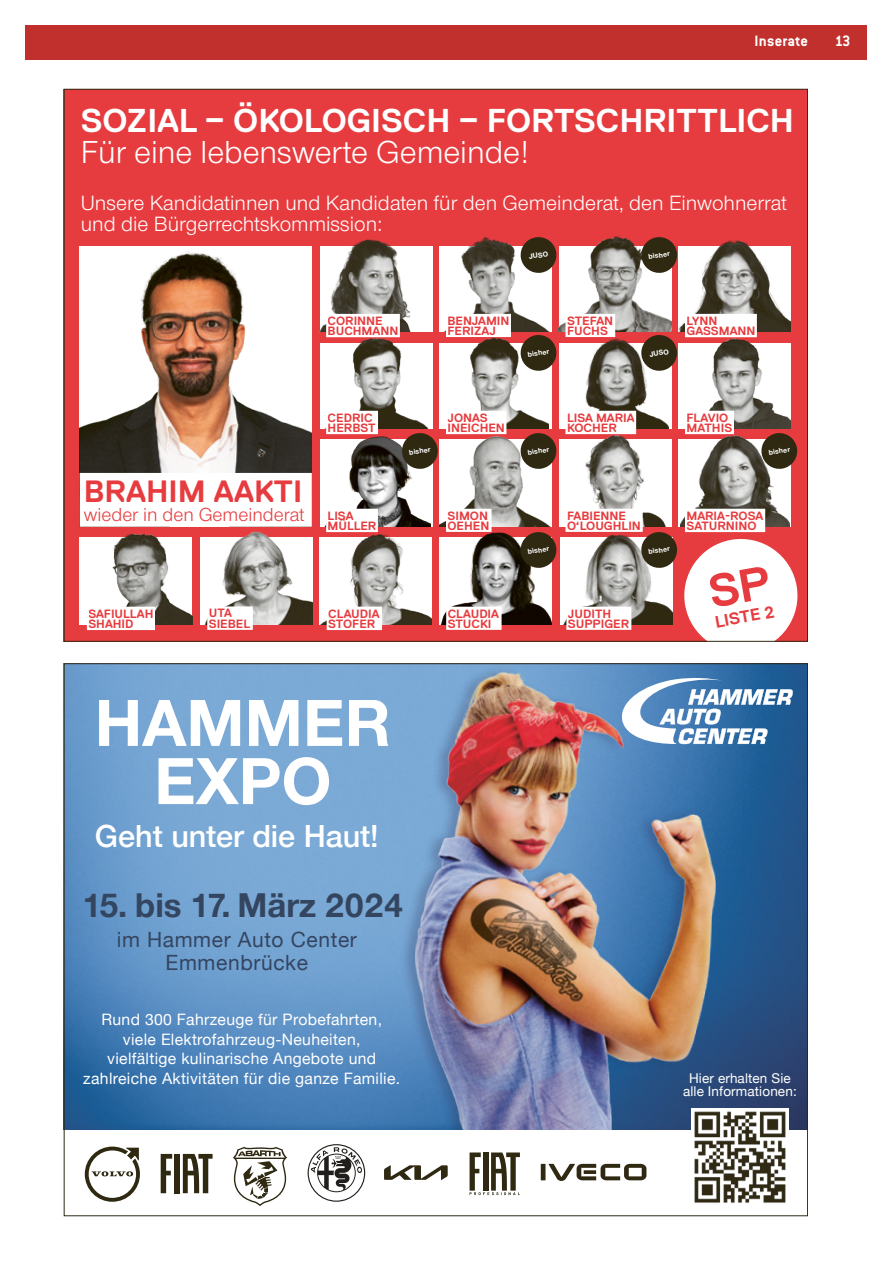
<style>
.page{position:relative;width:893px;height:1263px;background:#fff}
.page>*{position:absolute;margin:0;border:0;box-sizing:border-box;transform-origin:0 0}
.t1{font:700 64.2px/58.2px "Helvetica Neue";color:#fff;text-align:center}
.t2{font:700 33px "Replica";color:#fff}
.t3{font:33px "Nimbus San Nov";color:#fff}
.t4{font:700 33px "Helvetica Neue";color:#344560}
.t5{font:700 30.75px "Replica";color:#e73c3f}
.t6{font:500 30.6px "Helvetica Neue";letter-spacing:-.005em;color:#fff}
.t7{font:21.45px/21.5px "Nimbus San Nov";color:#fff}
.t8{font:21px/22.6px "Helvetica Neue";letter-spacing:.03em;color:#344560;text-align:center}
.t9{font:19.5px "Nimbus San Nov";color:#e73c3f}
.t10{font:700 16.8px "Replica";color:#e73c3f}
.t11{font:700 16.5px "Conduit ITC Std";letter-spacing:.01em;color:#fff}
.t12{font:15.75px/19.5px "Helvetica Neue";letter-spacing:.02em;color:#fff;text-align:center}
.t13{font:13.5px/13.5px "Helvetica Neue";letter-spacing:.01em;color:#fff;text-align:center}
.t14{font:700 12px/10.5px "Replica";color:#e73c3f}
.t15{font:700 7.5px "Nimbus San Nov";color:#fff}
</style>
<div class="page">
<div style="left:26px;top:26px;width:841px;height:34px;background:#c1302d"></div>
<div style="left:64px;top:89px;width:744px;height:552px;background:#e73c3f"></div>
<img style="left:320px;top:238px;width:112px;height:94px">
<img style="left:678px;top:239px;width:113px;height:189px">
<img style="left:439px;top:236px;width:113px;height:96px">
<img style="left:320px;top:338px;width:112px;height:90px">
<img style="left:559px;top:236px;width:112px;height:96px">
<div style="left:439px;top:343px;width:113px;height:85px;background:#fff"></div>
<img style="left:470px;top:338px;width:79px;height:90px">
<div style="left:559px;top:343px;width:112px;height:85px;background:#fff"></div>
<img style="left:585px;top:338px;width:84px;height:90px">
<img style="left:679px;top:332px;width:112px;height:96px">
<img style="left:321px;top:436px;width:110px;height:91px">
<img style="left:201px;top:531px;width:112px;height:94px">
<img style="left:560px;top:435px;width:110px;height:92px">
<img style="left:320px;top:533px;width:112px;height:92px">
<img style="left:439px;top:436px;width:113px;height:91px">
<img style="left:80px;top:533px;width:112px;height:92px">
<img style="left:680px;top:435px;width:109px;height:73px">
<img style="left:439px;top:532px;width:113px;height:93px">
<img style="left:560px;top:537px;width:5px;height:88px">
<img style="left:80px;top:246px;width:232px;height:225px">
<svg style="left:325px;top:313px;width:76px;height:25px;background:#f7f0f0"></svg>
<svg style="left:325px;top:410px;width:54px;height:25px"></svg>
<svg style="left:325px;top:508px;width:54px;height:25px"></svg>
<svg style="left:207px;top:606px;width:47px;height:24px"></svg>
<svg style="left:445px;top:313px;width:67px;height:25px;background:#f8f1f0"></svg>
<svg style="left:445px;top:410px;width:62px;height:25px"></svg>
<svg style="left:445px;top:508px;width:47px;height:25px"></svg>
<svg style="left:86px;top:606px;width:70px;height:25px;background:#faf3f3"></svg>
<svg style="left:565px;top:313px;width:51px;height:24px"></svg>
<svg style="left:565px;top:410px;width:72px;height:25px"></svg>
<svg style="left:326px;top:606px;width:57px;height:25px"></svg>
<svg style="left:684px;top:313px;width:74px;height:25px;background:#f7f0f0"></svg>
<svg style="left:684px;top:410px;width:51px;height:25px"></svg>
<svg style="left:445px;top:606px;width:57px;height:24px"></svg>
<div style="left:79px;top:471px;width:233px;height:56px;background:#fff"></div>
<svg style="left:519px;top:236px;width:38px;height:38px"></svg>
<svg style="left:519px;top:335px;width:38px;height:37px"></svg>
<svg style="left:640px;top:236px;width:38px;height:38px"></svg>
<svg style="left:760px;top:433px;width:38px;height:37px"></svg>
<svg style="left:519px;top:433px;width:38px;height:37px"></svg>
<svg style="left:519px;top:532px;width:38px;height:37px"></svg>
<svg style="left:401px;top:433px;width:37px;height:37px"></svg>
<svg style="left:640px;top:335px;width:38px;height:37px"></svg>
<img style="left:66px;top:665px;width:740px;height:465px">
<svg style="left:738px;top:677px;width:55px;height:67px"></svg>
<img style="left:403px;top:665px;width:335px;height:465px">
<img style="left:691px;top:1108px;width:97px;height:95px">
<svg style="left:308px;top:1144px;width:57px;height:58px"></svg>
<svg style="left:233px;top:1147px;width:54px;height:59px"></svg>
<svg style="left:549px;top:1164px;width:97px;height:17px"></svg>
<hr style="left:541px;top:1164px;width:4px;height:16px;background:#2f2912">
<svg style="left:384px;top:1165px;width:64px;height:15px"></svg>
<svg style="left:85px;top:1146px;width:55px;height:56px"></svg>
<div style="left:174px;top:1154px;width:6px;height:39px;background:#2f2912"></div>
<svg style="left:161px;top:1154px;width:11px;height:39px"></svg>
<svg style="left:183px;top:1154px;width:30px;height:39px"></svg>
<svg style="left:470px;top:1152px;width:50px;height:43px"></svg>
<svg style="left:565px;top:508px;width:237px;height:133px"></svg>
<h3 class="t11" style="left:755px;top:31px;width:55px">Inserate</h3>
<h3 class="t11" style="left:835px;top:31px;width:17px">13</h3>
<h2 class="t2" style="left:81px;top:102px;width:715px">SOZIAL – ÖKOLOGISCH – FORTSCHRITTLICH</h2>
<h2 class="t3" style="left:81px;top:134px;width:449px">Für eine lebenswerte Gemeinde!</h2>
<h3 class="t7" style="left:81px;top:192px;width:708px">Unsere Kandidatinnen und Kandidaten für den Gemeinderat, den Einwohnerrat und die Bürgerrechtskommission:</h3>
<h3 class="t5" style="left:84px;top:474px;width:220px">BRAHIM AAKTI</h3>
<h3 class="t9" style="left:84px;top:504px;width:222px">wieder in den Gemeinderat</h3>
<p class="t14" style="left:88px;top:608px;width:67px">SAFIULLAH<br>SHAHID</p>
<p class="t14" style="left:209px;top:608px;width:43px">UTA<br>SIEBEL</p>
<p class="t15" style="left:528px;top:252px;width:21px;rotate:-9deg">JUSO</p>
<p class="t15" style="left:648px;top:252px;width:23px;rotate:-9deg">bisher</p>
<p class="t14" style="left:328px;top:315px;width:72px">CORINNE<br>BUCHMANN</p>
<p class="t14" style="left:447px;top:315px;width:63px">BENJAMIN<br>FERIZAJ</p>
<p class="t15" style="left:527px;top:350px;width:23px;rotate:-9deg">bisher</p>
<p class="t14" style="left:567px;top:315px;width:48px">STEFAN<br>FUCHS</p>
<p class="t15" style="left:649px;top:350px;width:21px;rotate:-9deg">JUSO</p>
<p class="t14" style="left:686px;top:315px;width:70px">LYNN<br>GASSMANN</p>
<p class="t14" style="left:328px;top:412px;width:49px">CEDRIC<br>HERBST</p>
<p class="t14" style="left:447px;top:412px;width:59px">JONAS<br>INEICHEN</p>
<p class="t14" style="left:567px;top:412px;width:69px">LISA MARIA<br>KOCHER</p>
<p class="t14" style="left:686px;top:412px;width:47px">FLAVIO<br>MATHIS</p>
<p class="t15" style="left:408px;top:448px;width:23px;rotate:-9deg">bisher</p>
<p class="t15" style="left:527px;top:448px;width:23px;rotate:-9deg">bisher</p>
<p class="t15" style="left:768px;top:448px;width:23px;rotate:-9deg">bisher</p>
<p class="t14" style="left:328px;top:510px;width:50px">LISA<br>MÜLLER</p>
<p class="t14" style="left:447px;top:510px;width:43px">SIMON<br>OEHEN</p>
<p class="t14" style="left:567px;top:510px;width:75px">FABIENNE<br>O‘LOUGHLIN</p>
<p class="t14" style="left:686px;top:510px;width:78px">MARIA-ROSA<br>SATURNINO</p>
<p class="t15" style="left:527px;top:547px;width:23px;rotate:-9deg">bisher</p>
<p class="t15" style="left:648px;top:547px;width:23px;rotate:-9deg">bisher</p>
<p class="t14" style="left:328px;top:608px;width:53px">CLAUDIA<br>STOFER</p>
<p class="t14" style="left:448px;top:608px;width:53px">CLAUDIA<br>STUCKI</p>
<p class="t14" style="left:568px;top:608px;width:63px">JUDITH<br>SUPPIGER</p>
<h3 class="t10" style="left:713px;top:613px;width:62px;rotate:-10deg">LISTE 2</h3>
<h1 class="t1" style="left:95px;top:696px;width:298px">HAMMER<br>EXPO</h1>
<h3 class="t6" style="left:95px;top:811px;width:285px">Geht unter die Haut!</h3>
<h2 class="t4" style="left:83px;top:879px;width:322px">15. bis 17. März 2024</h2>
<h3 class="t8" style="left:117px;top:930px;width:242px">im Hammer Auto Center<br>Emmenbrücke</h3>
<h3 class="t12" style="left:83px;top:1011px;width:318px">Rund 300 Fahrzeuge für Probefahrten, viele Elektrofahrzeug-Neuheiten,<br>vielfältige kulinarische Angebote und zahlreiche Aktivitäten für die ganze Familie.</h3>
<p class="t13" style="left:683px;top:1072px;width:115px">Hier erhalten Sie alle Informationen:</p>
</div>
